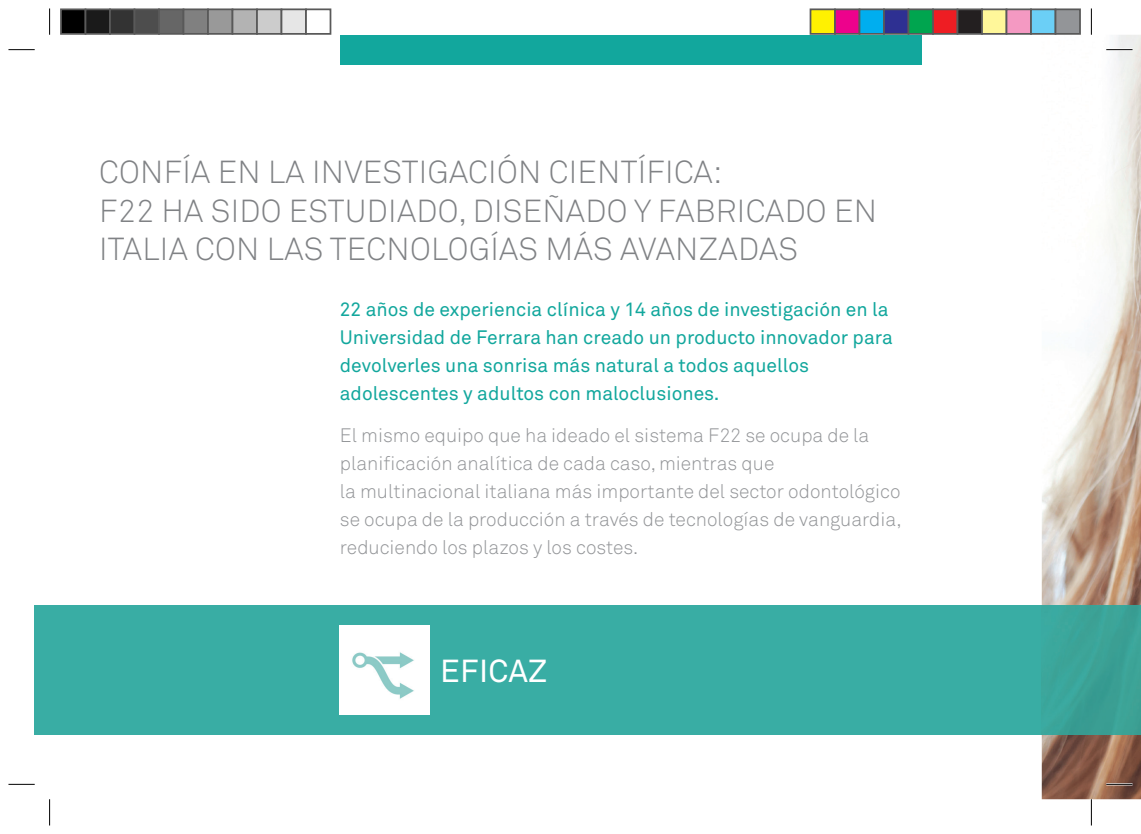
<style>
.page{position:relative;width:1141px;height:834px;background:#fff}
.page>*{position:absolute;margin:0;border:0;box-sizing:border-box;transform-origin:0 0}
.t1{font:300 31.5px/38.5px "Akkurat";letter-spacing:.01em;color:#808285}
.t2{font:31.5px "Akkurat";letter-spacing:.01em;color:#fff}
.t3{font:300 19.25px/28px "Akkurat";color:#939598}
.t4{font:19.25px/28px "Akkurat";color:#12a79d}
</style>
<div class="page">
<img style="left:1042px;top:35px;width:99px;height:764px">
<div style="left:35px;top:605px;width:1007px;height:129px;background:#39ada4"></div>
<img style="left:1042px;top:605px;width:99px;height:129px">
<img style="left:340px;top:625px;width:89px;height:89px">
<div style="left:340px;top:35px;width:581px;height:29px;background:#12a79d"></div>
<hr style="left:1106px;top:49px;width:26px;height:2px;background:#fff">
<hr style="left:1106px;top:783px;width:26px;height:2px;background:#fff">
<svg style="left:8px;top:49px;width:27px;height:1px"></svg>
<svg style="left:1106px;top:49px;width:26px;height:1px"></svg>
<svg style="left:8px;top:783px;width:27px;height:1px"></svg>
<svg style="left:1106px;top:783px;width:26px;height:1px"></svg>
<svg style="left:49px;top:8px;width:1px;height:27px"></svg>
<svg style="left:49px;top:799px;width:1px;height:26px"></svg>
<svg style="left:1091px;top:8px;width:1px;height:27px"></svg>
<svg style="left:1091px;top:799px;width:1px;height:26px"></svg>
<div style="left:61px;top:9px;width:24px;height:25px;background:#000"></div>
<div style="left:60px;top:8px;width:26px;height:27px;border:2px solid #595959"></div>
<div style="left:85px;top:9px;width:25px;height:25px;background:#1a1a1a"></div>
<div style="left:85px;top:8px;width:26px;height:27px;border:2px solid #595959"></div>
<div style="left:110px;top:9px;width:24px;height:25px;background:#333"></div>
<div style="left:109px;top:8px;width:26px;height:27px;border:2px solid #595959"></div>
<div style="left:134px;top:9px;width:25px;height:25px;background:#4d4d4d"></div>
<div style="left:134px;top:8px;width:26px;height:27px;border:2px solid #595959"></div>
<div style="left:159px;top:9px;width:24px;height:25px;background:#666"></div>
<div style="left:158px;top:8px;width:26px;height:27px;border:2px solid #595959"></div>
<div style="left:183px;top:9px;width:25px;height:25px;background:#808080"></div>
<div style="left:183px;top:8px;width:26px;height:27px;border:2px solid #595959"></div>
<div style="left:208px;top:9px;width:24px;height:25px;background:#999"></div>
<div style="left:207px;top:8px;width:26px;height:27px;border:2px solid #595959"></div>
<div style="left:232px;top:9px;width:25px;height:25px;background:#b3b3b3"></div>
<div style="left:232px;top:8px;width:26px;height:27px;border:2px solid #595959"></div>
<div style="left:257px;top:9px;width:24px;height:25px;background:#ccc"></div>
<div style="left:256px;top:8px;width:26px;height:27px;border:2px solid #595959"></div>
<div style="left:281px;top:9px;width:25px;height:25px;background:#e6e6e6"></div>
<div style="left:281px;top:8px;width:26px;height:27px;border:2px solid #595959"></div>
<div style="left:305px;top:8px;width:26px;height:27px;border:2px solid #595959"></div>
<div style="left:810px;top:9px;width:25px;height:25px;background:#fff101"></div>
<div style="left:810px;top:8px;width:26px;height:27px;border:2px solid #595959"></div>
<div style="left:835px;top:9px;width:24px;height:25px;background:#ed028c"></div>
<div style="left:834px;top:8px;width:26px;height:27px;border:2px solid #595959"></div>
<div style="left:859px;top:9px;width:25px;height:25px;background:#00aeef"></div>
<div style="left:859px;top:8px;width:26px;height:27px;border:2px solid #595959"></div>
<div style="left:884px;top:9px;width:24px;height:25px;background:#2e3092"></div>
<div style="left:883px;top:8px;width:26px;height:27px;border:2px solid #595959"></div>
<div style="left:908px;top:9px;width:25px;height:25px;background:#00a54f"></div>
<div style="left:908px;top:8px;width:26px;height:27px;border:2px solid #595959"></div>
<div style="left:933px;top:9px;width:24px;height:25px;background:#ee1d23"></div>
<div style="left:932px;top:8px;width:26px;height:27px;border:2px solid #595959"></div>
<div style="left:957px;top:9px;width:25px;height:25px;background:#231f20"></div>
<div style="left:957px;top:8px;width:26px;height:27px;border:2px solid #595959"></div>
<div style="left:982px;top:9px;width:24px;height:25px;background:#fff79a"></div>
<div style="left:981px;top:8px;width:26px;height:27px;border:2px solid #595959"></div>
<div style="left:1006px;top:9px;width:25px;height:25px;background:#f499c2"></div>
<div style="left:1006px;top:8px;width:26px;height:27px;border:2px solid #595959"></div>
<div style="left:1031px;top:9px;width:24px;height:25px;background:#6bcff6"></div>
<div style="left:1030px;top:8px;width:26px;height:27px;border:2px solid #595959"></div>
<div style="left:1055px;top:9px;width:25px;height:25px;background:#939598"></div>
<div style="left:1055px;top:8px;width:26px;height:27px;border:2px solid #595959"></div>
<h1 class="t1" style="left:99px;top:153px;width:779px">CONFÍA EN LA INVESTIGACIÓN CIENTÍFICA:<br>F22 HA SIDO ESTUDIADO, DISEÑADO Y FABRICADO EN<br>ITALIA CON LAS TECNOLOGÍAS MÁS AVANZADAS</h1>
<p class="t4" style="left:340px;top:295px;width:554px">22 años de experiencia clínica y 14 años de investigación en la Universidad de Ferrara han creado un producto innovador para devolverles una sonrisa más natural a todos aquellos adolescentes y adultos con maloclusiones.</p>
<p class="t3" style="left:340px;top:421px;width:563px">El mismo equipo que ha ideado el sistema F22 se ocupa de la planificación analítica de cada caso, mientras que<br>la multinacional italiana más importante del sector odontológico se ocupa de la producción a través de tecnologías de vanguardia, reduciendo los plazos y los costes.</p>
<h1 class="t2" style="left:440px;top:652px;width:109px">EFICAZ</h1>
</div>
